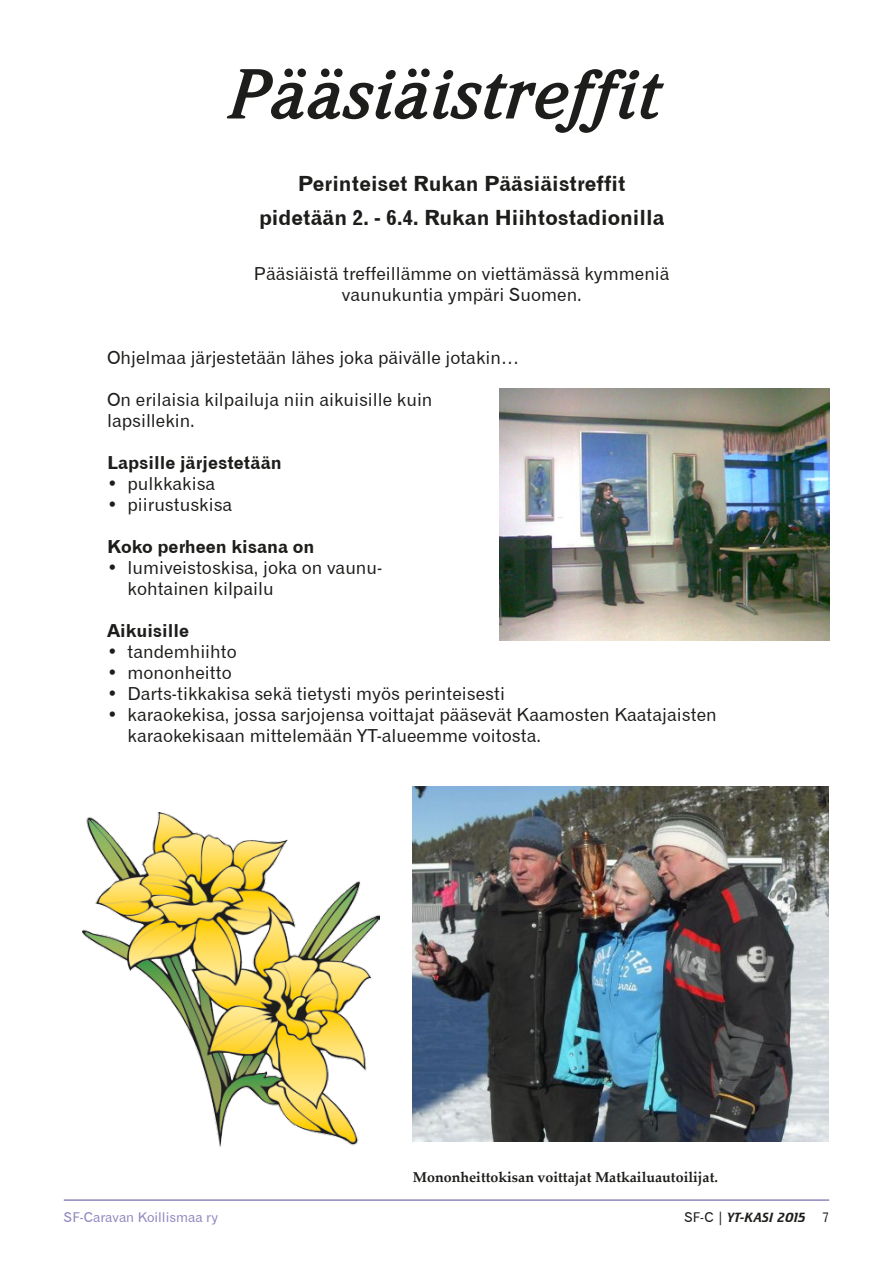
<style>
.page{position:relative;width:893px;height:1263px;background:#fff}
.page>*{position:absolute;margin:0;border:0;box-sizing:border-box;transform-origin:0 0}
.t1{font:italic 700 72px "Weidemann IT Cby BT";color:#1d1d1b}
.t2{font:21px/34.2px "Gothic 720 BT Bold B";color:#1d1d1b;text-align:center}
.t3{font:18px/21px "Gothic 720 BT Roman B";color:#1d1d1b}
.t4{font:18px "Gothic 720 BT Bold B";color:#1d1d1b}
.t5{font:700 14.25px "Palatino Linotype";color:#1d1d1b}
.t6{font:13.5px "Gothic 720 BT Roman B";color:#9185be}
.t7{font:italic 13.5px "Crillee BT";letter-spacing:.02em;color:#1d1d1b}
.s1{font-family:"Gothic 720 BT Roman B";font-style:normal}
</style>
<div class="page">
<hr style="left:64px;top:1199px;width:765px;height:2px;background:#9185be">
<img style="left:413px;top:787px;width:416px;height:355px">
<img style="left:83px;top:812px;width:296px;height:334px">
<img style="left:499px;top:389px;width:330px;height:251px">
<h1 class="t1" style="left:230px;top:49px;width:434px">Pääsiäistreffit</h1>
<p class="t2" style="left:259px;top:166px;width:407px">Perinteiset Rukan Pääsiäistreffit pidetään 2. - 6.4. Rukan Hiihtostadionilla</p>
<p class="t3" style="left:254px;top:263px;width:417px;text-align:center">Pääsiäistä treffeillämme on viettämässä kymmeniä vaunukuntia ympäri Suomen.</p>
<p class="t3" style="left:107px;top:347px;width:413px">Ohjelmaa järjestetään lähes joka päivälle jotakin…</p>
<p class="t3" style="left:107px;top:389px;width:327px">On erilaisia kilpailuja niin aikuisille kuin lapsillekin.</p>
<p class="t4" style="left:107px;top:452px;width:176px">Lapsille järjestetään</p>
<p class="t3" style="left:107px;top:473px;width:110px">• pulkkakisa</p>
<p class="t3" style="left:107px;top:494px;width:127px">• piirustuskisa</p>
<p class="t4" style="left:107px;top:536px;width:209px">Koko perheen kisana on</p>
<p class="t3" style="left:128px;top:557px;width:256px;text-indent:-20px">• lumiveistoskisa, joka on vaunu&shy;kohtainen kilpailu</p>
<p class="t4" style="left:107px;top:620px;width:84px">Aikuisille</p>
<p class="t3" style="left:107px;top:641px;width:131px">• tandemhiihto</p>
<p class="t3" style="left:107px;top:662px;width:126px">• mononheitto</p>
<p class="t3" style="left:107px;top:683px;width:399px">• Darts-tikkakisa sekä tietysti myös perinteisesti</p>
<p class="t3" style="left:128px;top:704px;width:591px;text-indent:-20px">• karaokekisa, jossa sarjojensa voittajat pääsevät Kaamosten Kaatajaisten karaokekisaan mittelemään YT-alueemme voitosta.</p>
<p class="t6" style="left:64px;top:1209px;width:156px">SF-Caravan Koillismaa ry</p>
<p class="t5" style="left:413px;top:1167px;width:307px">Mononheittokisan voittajat Matkailuautoilijat.</p>
<p class="t7" style="left:684px;top:1209px;width:147px"><span class="s1">SF-C |</span> YT-KASI 2015 <span class="s1">7</span></p>
</div>
